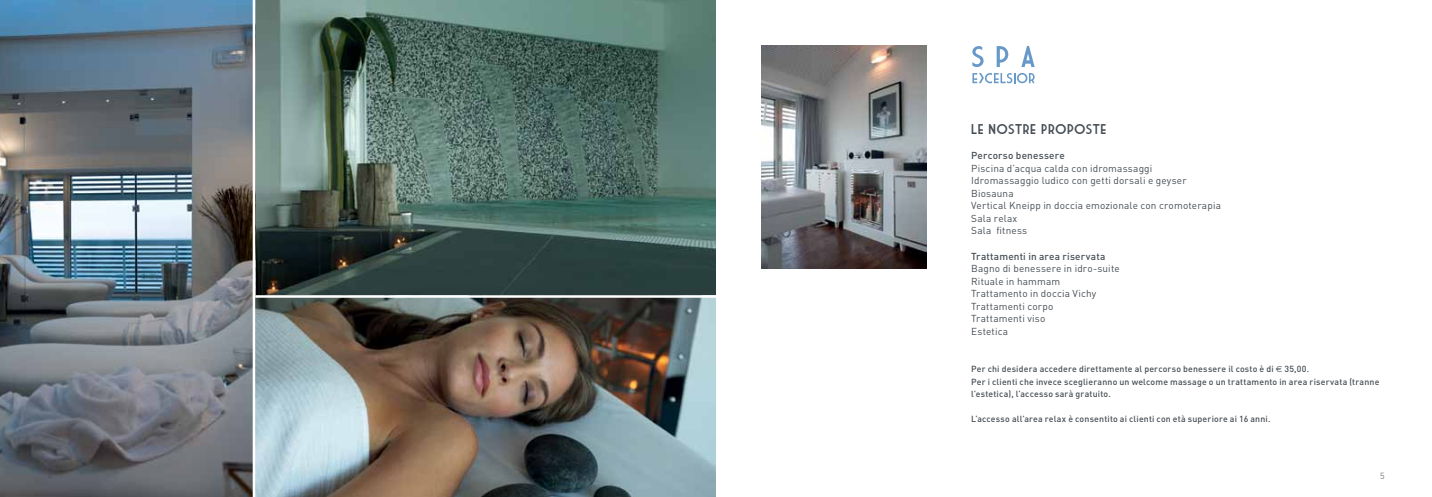
<style>
.page{position:relative;width:1432px;height:497px;background:#fff}
.page>*{position:absolute;margin:0;border:0;box-sizing:border-box;transform-origin:0 0}
.t1{font:13.75px "Market Deco";letter-spacing:.015em;color:#454d54}
.t2{font:10px/12.5px "DIN";letter-spacing:.015em;color:#454d54}
.t3{font:500 10px "DIN";letter-spacing:.015em;color:#454d54}
.t4{font:500 8.75px/12.5px "DIN";letter-spacing:.02em;color:#454d54}
.t5{font:300 8.75px "DIN";color:#454d54}
.s1{font-family:"Euro Sans";font-weight:400}
</style>
<div class="page">
<img style="left:761px;top:45px;width:166px;height:223px">
<img style="left:255px;top:0;width:461px;height:295px">
<img style="left:0;top:0;width:253px;height:496px">
<img style="left:255px;top:297px;width:461px;height:199px">
<svg style="left:972px;top:73px;width:62px;height:10px"></svg>
<svg style="left:972px;top:46px;width:11px;height:21px"></svg>
<svg style="left:996px;top:46px;width:12px;height:21px"></svg>
<svg style="left:1021px;top:46px;width:13px;height:21px"></svg>
<h1 class="t1" style="left:971px;top:123px;width:137px">LE NOSTRE PROPOSTE</h1>
<p class="t3" style="left:971px;top:149px;width:95px">Percorso benessere</p>
<p class="t2" style="left:971px;top:161px;width:251px">Piscina d’acqua calda con idromassaggi<br>Idromassaggio ludico con getti dorsali e geyser<br>Biosauna<br>Vertical Kneipp in doccia emozionale con cromoterapia<br>Sala relax<br>Sala fitness</p>
<p class="t3" style="left:971px;top:249px;width:136px">Trattamenti in area riservata</p>
<p class="t2" style="left:971px;top:261px;width:150px">Bagno di benessere in idro-suite<br>Rituale in hammam<br>Trattamento in doccia Vichy<br>Trattamenti corpo<br>Trattamenti viso<br>Estetica</p>
<p class="t4" style="left:971px;top:362px;width:410px">Per chi desidera accedere direttamente al percorso benessere il costo è di <span class="s1">€</span> 35,00.<br>Per i clienti che invece sceglieranno un welcome massage o un trattamento in area riservata (tranne l’estetica), l’accesso sarà gratuito.</p>
<p class="t4" style="left:971px;top:412px;width:301px">L’accesso all’area relax è consentito ai clienti con età superiore ai 16 anni.</p>
<p class="t5" style="left:1380px;top:469px;width:6px">5</p>
</div>
